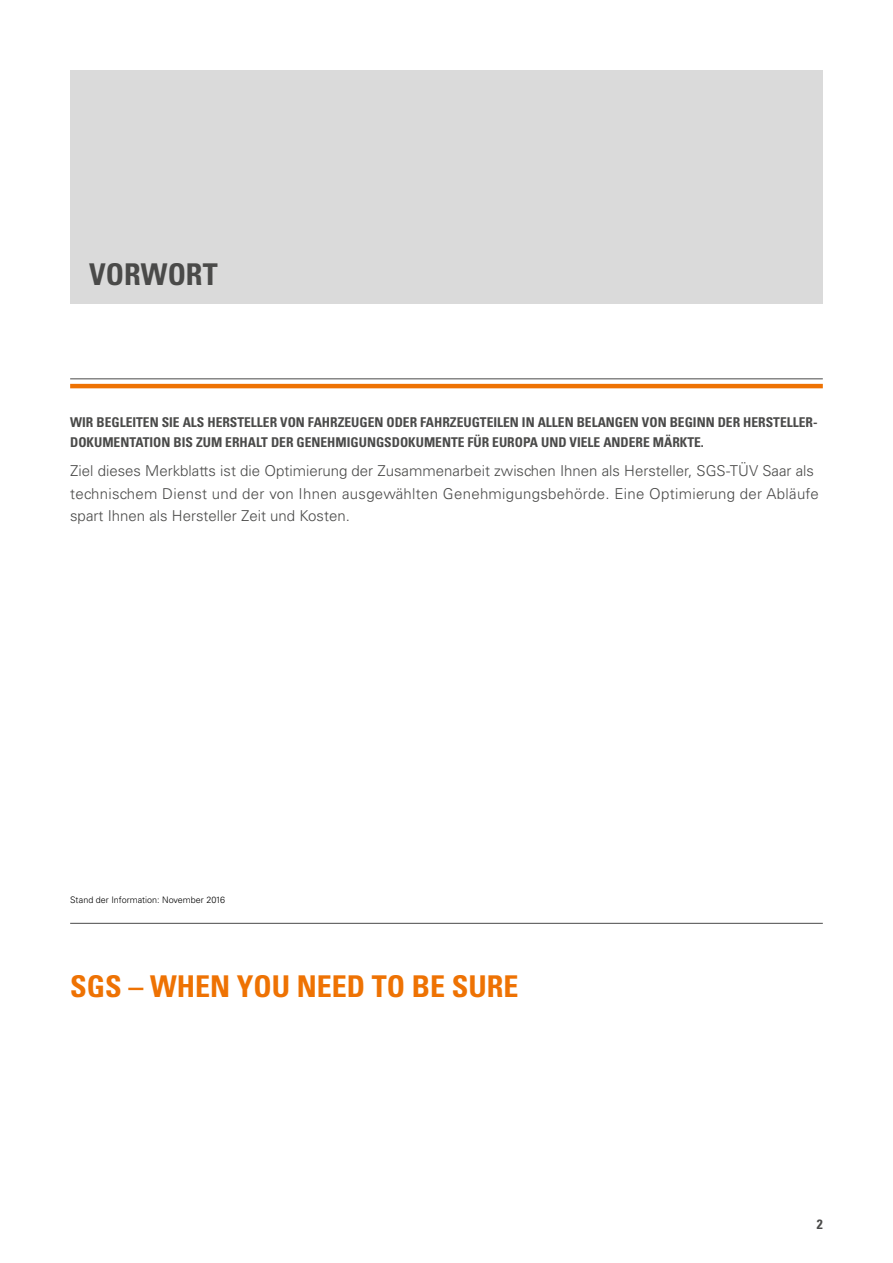
<style>
.page{position:relative;width:893px;height:1263px;background:#fff}
.page>*{position:absolute;margin:0;border:0;box-sizing:border-box;transform-origin:0 0}
.t1{font:700 condensed 30px "Univers LT Std";color:#ee7203}
.t2{font:700 condensed 30px "Univers LT Std";color:#4a4a49}
.t3{font:300 15px/22.5px "Univers LT Std";color:#4a4a49}
.t4{font:700 condensed 13.5px/20.2px "Univers LT Std";color:#4a4a49}
.t5{font:300 9px "Univers LT Std";color:#000}
</style>
<div class="page">
<hr style="left:70px;top:384px;width:753px;height:4px;background:#ee7203">
<hr style="left:70px;top:378px;width:753px;height:1px;background:#4a4a49">
<div style="left:70px;top:70px;width:753px;height:234px;background:#dadada"></div>
<hr style="left:70px;top:923px;width:753px;height:1px;background:#4a4a49">
<h1 class="t2" style="left:89px;top:256px;width:130px">VORWORT</h1>
<p class="t4" style="left:70px;top:411px;width:749px">WIR BEGLEITEN SIE ALS HERSTELLER VON FAHRZEUGEN ODER FAHRZEUGTEILEN IN ALLEN BELANGEN VON BEGINN DER HERSTELLER-<br>DOKUMENTATION BIS ZUM ERHALT DER GENEHMIGUNGSDOKUMENTE FÜR EUROPA UND VIELE ANDERE MÄRKTE.</p>
<p class="t3" style="left:70px;top:459px;width:750px">Ziel dieses Merkblatts ist die Optimierung der Zusammenarbeit zwischen Ihnen als Hersteller, SGS-TÜV Saar als technischem Dienst und der von Ihnen ausgewählten Genehmigungsbehörde. Eine Optimierung der Abläufe spart Ihnen als Hersteller Zeit und Kosten.</p>
<p class="t5" style="left:70px;top:894px;width:157px">Stand der Information: November 2016</p>
<h1 class="t1" style="left:70px;top:968px;width:450px">SGS – WHEN YOU NEED TO BE SURE</h1>
<p class="t4" style="left:817px;top:1214px;width:7px">2</p>
</div>
